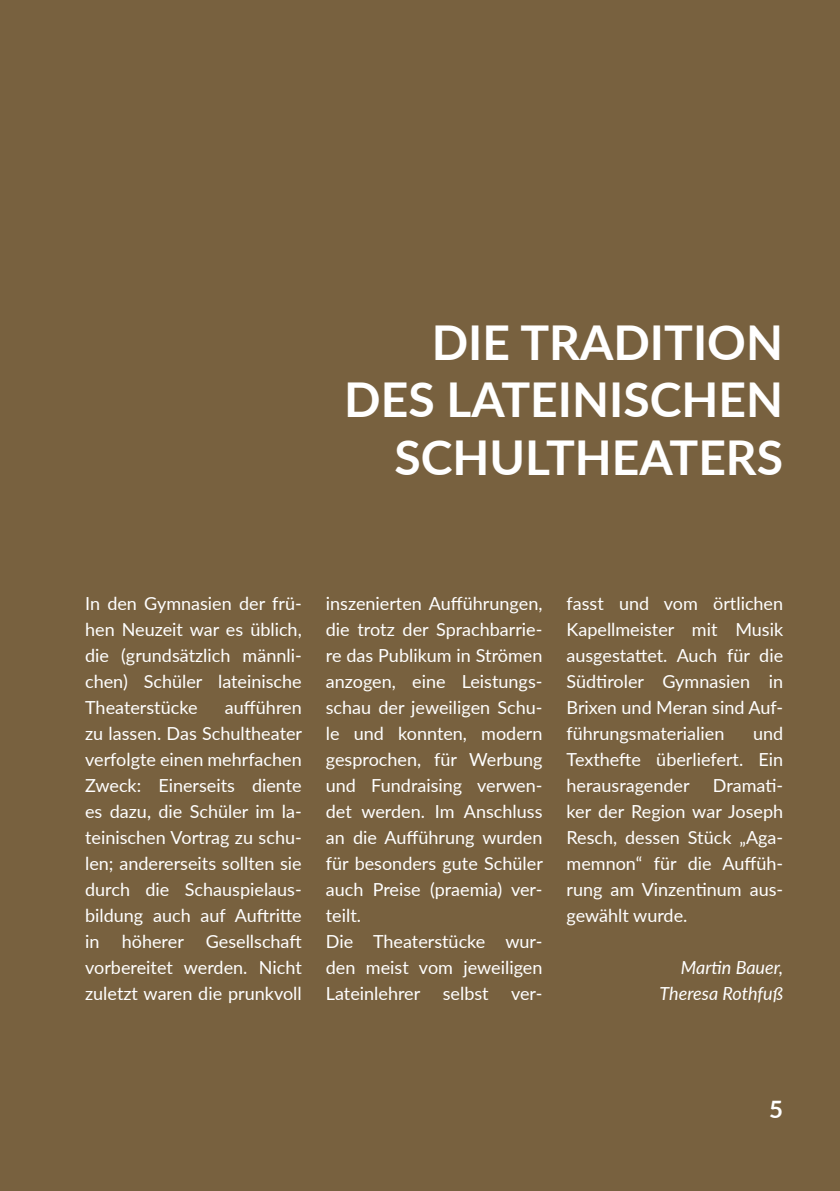
<style>
.page{position:relative;width:840px;height:1191px;background:#fff}
.page>*{position:absolute;margin:0;border:0;box-sizing:border-box;transform-origin:0 0}
.t1{font:700 48px/57.6px "Lato";color:#fff;text-align:right}
.t2{font:700 24px "Lato";color:#fff}
.t3{font:18px/26px "Lato";color:#fff;text-align:justify}
.t4{font:italic 18px/26px "Lato";color:#fff;text-align:right}
</style>
<div class="page">
<div style="left:0;top:0;width:839px;height:1191px;background:#78613f"></div>
<h1 class="t1" style="left:344px;top:311px;width:440px">DIE TRADITION<br>DES LATEINISCHEN<br>SCHULTHEATERS</h1>
<p class="t3" style="left:85px;top:589px;width:218px">In den Gymnasien der frü&shy;hen Neuzeit war es üblich, die (grundsätzlich männli&shy;chen) Schüler lateinische Theaterstücke</p>
<p class="t3" style="left:85px;top:693px;width:218px;text-indent:140px">aufführen zu lassen. Das Schultheater verfolgte einen mehrfachen Zweck: Einerseits diente es dazu, die Schüler im la&shy;teinischen Vortrag zu schu&shy;len; andererseits sollten sie durch die Schauspielaus&shy;bildung auch auf Auftritte in höherer Gesellschaft vorbereitet werden. Nicht zuletzt waren die prunkvoll</p>
<p class="t3" style="left:325px;top:589px;width:218px;text-align:left">inszenierten Aufführungen, die trotz der Sprachbarrie&shy;re das Publikum in Strömen anzogen, eine Leistungs&shy;schau der jeweiligen Schu&shy;le und konnten, modern gesprochen, für Werbung und Fundraising verwen&shy;det werden. Im Anschluss an die Aufführung wurden für besonders gute Schüler auch Preise (praemia) ver&shy;teilt.<br>Die Theaterstücke wur&shy;den meist vom jeweiligen<br>Lateinlehrer selbst ver-</p>
<p class="t3" style="left:566px;top:589px;width:218px">fasst und vom örtlichen Kapellmeister mit Musik ausgestattet. Auch für die Südtiroler Gymnasien in Brixen und Meran sind Auf&shy;führungsmaterialien</p>
<p class="t3" style="left:566px;top:719px;width:218px;text-indent:186px">und Texthefte überliefert. Ein herausragender</p>
<p class="t3" style="left:566px;top:771px;width:218px;text-indent:146px">Dramati&shy;ker der Region war Joseph Resch, dessen Stück „Aga&shy;memnon“ für die Auffüh&shy;rung am Vinzentinum aus&shy;gewählt wurde.</p>
<p class="t4" style="left:659px;top:953px;width:125px">Martin Bauer,<br>Theresa Rothfuß</p>
<h2 class="t2" style="left:768px;top:1092px;width:15px">5</h2>
</div>
